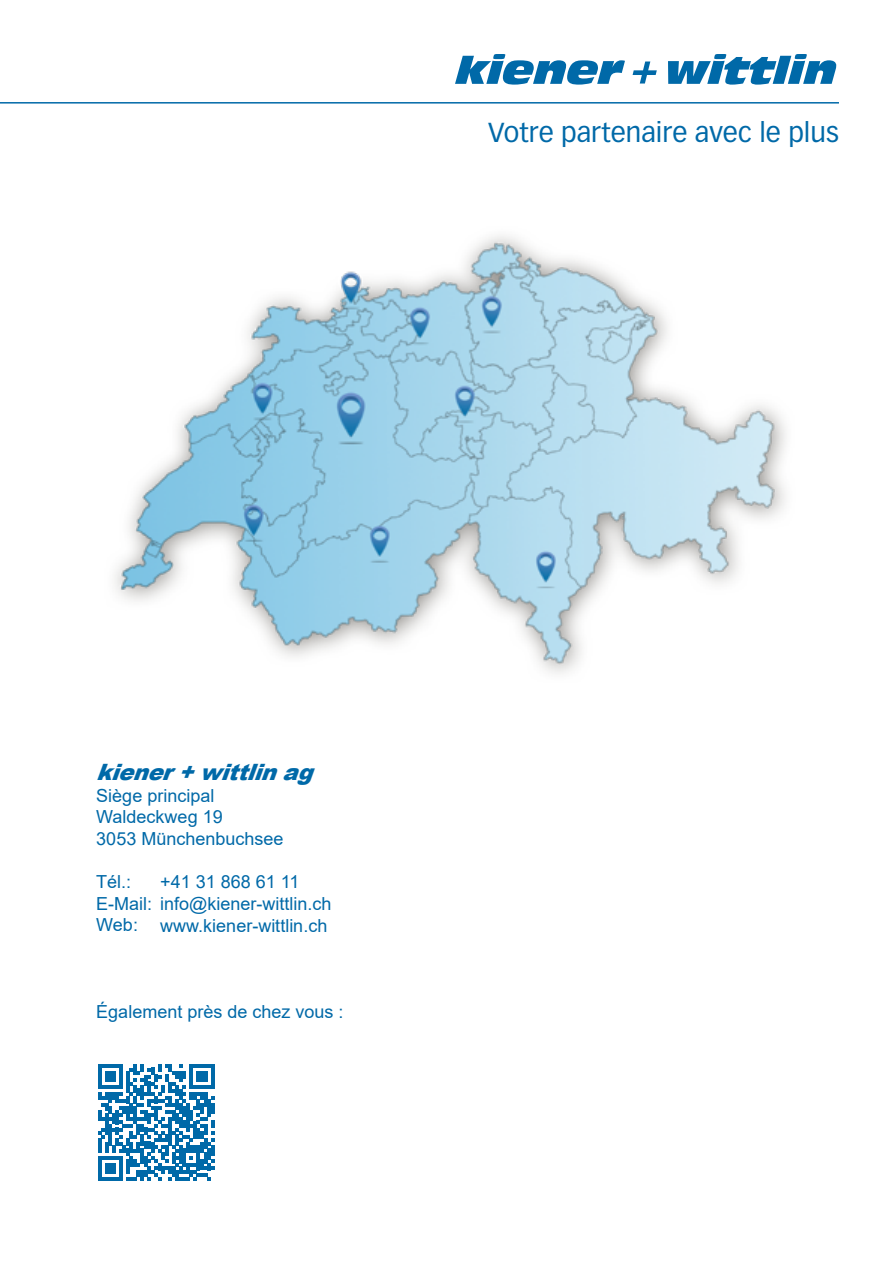
<style>
.page{position:relative;width:893px;height:1263px;background:#fff}
.page>*{position:absolute;margin:0;border:0;box-sizing:border-box;transform-origin:0 0}
.t1{font:27px "Vectora LT Std";color:#0069a8}
.t2{font:italic 900 22.5px "Arial";color:#0069a8}
.t3{font:18px/21.6px "Arial";color:#0069a8}
</style>
<div class="page">
<img style="left:114px;top:235px;width:672px;height:439px">
<svg style="left:98px;top:1064px;width:116px;height:117px"></svg>
<svg style="left:455px;top:54px;width:170px;height:31px"></svg>
<svg style="left:633px;top:61px;width:24px;height:23px"></svg>
<svg style="left:668px;top:54px;width:168px;height:31px"></svg>
<hr style="left:0;top:102px;width:839px;height:2px;background:#0069a8">
<h1 class="t1" style="left:488px;top:116px;width:352px">Votre partenaire avec le plus</h1>
<p class="t2" style="left:96px;top:756px;width:229px">kiener+wittlinag</p>
<p class="t3" style="left:96px;top:784px;width:189px">Siège principal<br>Waldeckweg 19<br>3053 Münchenbuchsee</p>
<p class="t3" style="left:96px;top:871px;width:237px">Tél.:<br>E-Mail: info@kiener-wittlin.ch<br>Web:</p>
<p class="t3" style="left:160px;top:871px;width:141px">+41 31 868 61 11</p>
<p class="t3" style="left:160px;top:914px;width:169px">www.kiener-wittlin.ch</p>
<p class="t3" style="left:96px;top:1000px;width:249px">Également près de chez vous :</p>
</div>
